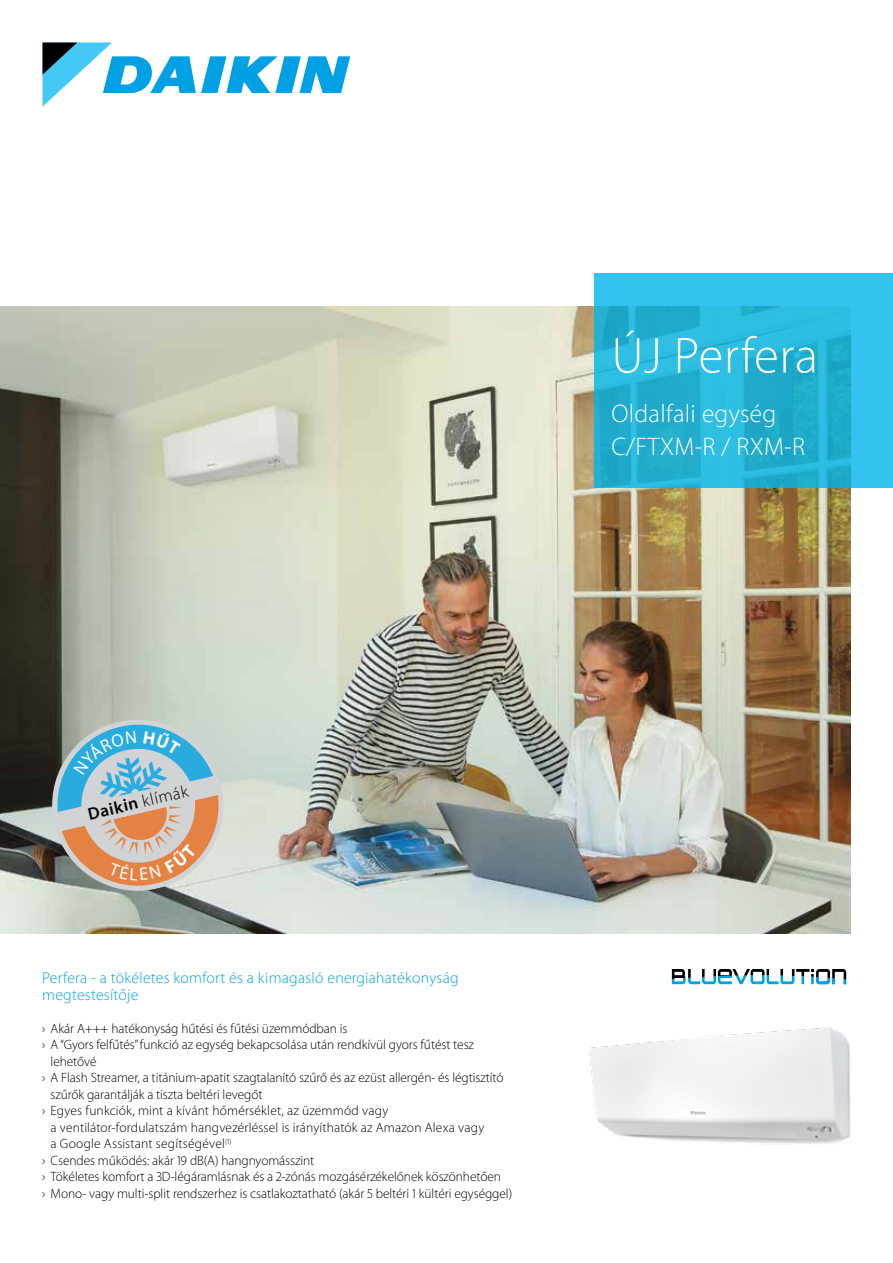
<style>
.page{position:relative;width:893px;height:1263px;background:#fff}
.page>*{position:absolute;margin:0;border:0;box-sizing:border-box;transform-origin:0 0}
.t1{font:300 51px "Myriad Pro";letter-spacing:.01em;color:#fff}
.t2{font:300 25.5px/33px "Myriad Pro";letter-spacing:.01em;color:#fff}
.t3{font:600 17.25px "Myriad Pro";color:#000}
.t4{font:300 15.75px/16.5px "Myriad Pro";letter-spacing:.015em;color:#00a1e4}
.t5{font:300 13.5px "Myriad Pro";letter-spacing:-.005em;color:#000}
.t6{font:300 13.5px "Myriad Pro";letter-spacing:.015em;color:#000}
.s1{font-weight:300}
</style>
<div class="page">
<svg style="left:43px;top:43px;width:307px;height:63px"></svg>
<svg style="left:672px;top:969px;width:174px;height:15px"></svg>
<img style="left:0;top:307px;width:850px;height:627px">
<svg style="left:594px;top:274px;width:299px;height:214px;background:#28b6db"></svg>
<img style="left:589px;top:1027px;width:262px;height:118px">
<svg style="left:44px;top:711px;width:188px;height:188px;background:#a8afaa"></svg>
<h1 class="t1" style="left:611px;top:325px;width:208px">ÚJ Perfera</h1>
<h2 class="t2" style="left:611px;top:397px;width:195px">Oldalfali egység<br>C/FTXM-R / RXM-R</h2>
<p class="t3" style="left:86px;top:803px;width:104px;rotate:-13deg">Daikin <span class="s1">klímák</span></p>
<p class="t4" style="left:42px;top:969px;width:418px">Perfera - a tökéletes komfort és a kimagasló energiahatékonyság megtestesítője</p>
<p class="t5" style="left:42px;top:1020px;width:307px">› Akár A+++ hatékonyság hűtési és fűtési üzemmódban is</p>
<p class="t5" style="left:42px;top:1036px;width:433px">› A “Gyors felfűtés” funkció az egység bekapcsolása után rendkívül gyors fűtést tesz</p>
<p class="t5" style="left:51px;top:1053px;width:48px">lehetővé</p>
<p class="t5" style="left:42px;top:1069px;width:463px">› A Flash Streamer, a titánium-apatit szagtalanító szűrő és az ezüst allergén- és légtisztító</p>
<p class="t5" style="left:51px;top:1086px;width:213px">szűrők garantálják a tiszta beltéri levegőt</p>
<p class="t6" style="left:42px;top:1102px;width:348px">› Egyes funkciók, mint a kívánt hőmérséklet, az üzemmód vagy</p>
<p class="t5" style="left:51px;top:1119px;width:435px">a ventilátor-fordulatszám hangvezérléssel is irányíthatók az Amazon Alexa vagy</p>
<p class="t6" style="left:51px;top:1135px;width:183px">a Google Assistant segítségével<sup>(1)</sup></p>
<p class="t5" style="left:42px;top:1152px;width:274px">› Csendes működés: akár 19 dB(A) hangnyomásszint</p>
<p class="t5" style="left:42px;top:1168px;width:460px">› Tökéletes komfort a 3D-légáramlásnak és a 2-zónás mozgásérzékelőnek köszönhetően</p>
<p class="t5" style="left:42px;top:1185px;width:472px">› Mono- vagy multi-split rendszerhez is csatlakoztatható (akár 5 beltéri 1 kültéri egységgel)</p>
</div>
